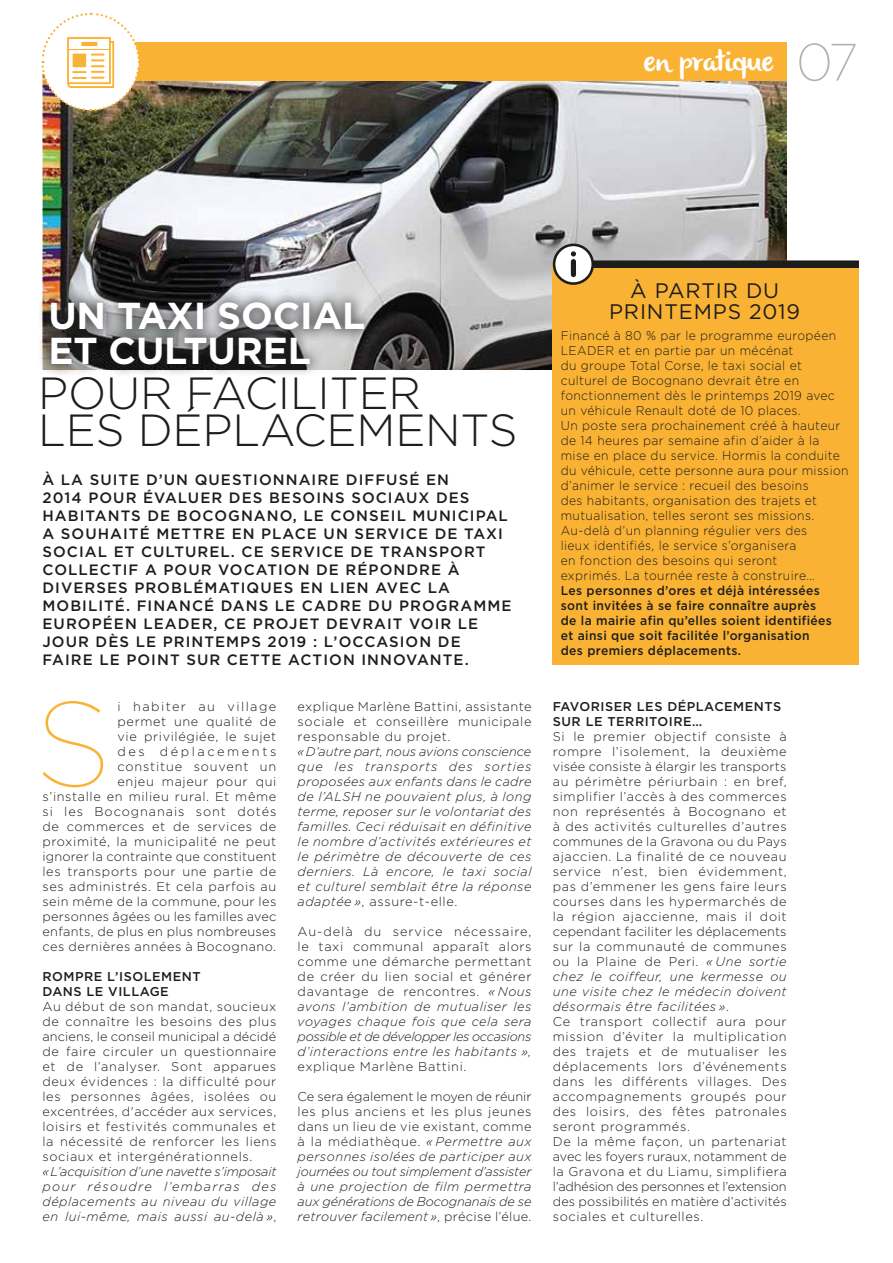
<style>
.page{position:relative;width:893px;height:1263px;background:#fff}
.page>*{position:absolute;margin:0;border:0;box-sizing:border-box;transform-origin:0 0}
.t1{font:100 119.85px "Gotham";color:#f9b234}
.t2{font:300 45px/37.5px "Gotham";letter-spacing:-.005em;color:#1d1d1b}
.t3{font:700 37.5px/34.5px "Gotham";letter-spacing:-.005em;color:#fff}
.t4{font:30px "olivier";color:#fff}
.t5{font:21px/21px "Gotham";letter-spacing:.04em;color:#1d1d1b;text-align:center}
.t6{font:500 15px/18px "Gotham";letter-spacing:.07em;color:#1d1d1b}
.t7{font:300 12.75px/15px "Gotham";letter-spacing:.035em;color:#1d1d1b;text-align:justify}
.t8{font:italic 300 12.75px/15px "Gotham";letter-spacing:.04em;color:#1d1d1b;text-align:justify}
.t9{font:300 12.75px/15px "Gotham";letter-spacing:.035em;color:#1d1d1b;scale:.95 1}
.t10{font:500 12.75px/15px "Gotham";letter-spacing:.03em;color:#1d1d1b;scale:.95 1}
.t11{font:500 12.75px/15px "Gotham";letter-spacing:.03em;color:#1d1d1b}
.s1{font-family:"Gotham";font-weight:200;font-size:52.5px;color:#b3b2b2}
.s2{font-style:normal}
.s3{font-style:italic}
</style>
<div class="page">
<img style="left:43px;top:81px;width:744px;height:289px">
<div style="left:132px;top:43px;width:655px;height:38px;background:#f9b234"></div>
<svg style="left:41px;top:12px;width:100px;height:100px"></svg>
<div style="left:38px;top:289px;width:339px;height:89px;background:#1d1d1b;opacity:.75"></div>
<div style="left:553px;top:264px;width:306px;height:401px;background:#f9b234"></div>
<div style="left:593px;top:260px;width:266px;height:8px;background:#1d1d1b"></div>
<svg style="left:553px;top:244px;width:41px;height:41px"></svg>
<h3 class="t4" style="left:644px;top:44px;width:215px">en pratique <span class="s1">07</span></h3>
<h3 class="t3" style="left:48px;top:299px;width:318px">UN TAXI SOCIAL<br>ET CULTUREL</h3>
<h2 class="t2" style="left:38px;top:373px;width:481px">POUR FACILITER<br>LES DÉPLACEMENTS</h2>
<p class="t6" style="left:43px;top:470px;width:471px">À LA SUITE D’UN QUESTIONNAIRE DIFFUSÉ EN<br>2014 POUR ÉVALUER DES BESOINS SOCIAUX DES HABITANTS DE BOCOGNANO, LE CONSEIL MUNICIPAL A SOUHAITÉ METTRE EN PLACE UN SERVICE DE TAXI SOCIAL ET CULTUREL. CE SERVICE DE TRANSPORT COLLECTIF A POUR VOCATION DE RÉPONDRE À DIVERSES PROBLÉMATIQUES EN LIEN AVEC LA MOBILITÉ. FINANCÉ DANS LE CADRE DU PROGRAMME EUROPÉEN LEADER, CE PROJET DEVRAIT VOIR LE JOUR DÈS LE PRINTEMPS 2019 : L’OCCASION DE FAIRE LE POINT SUR CETTE ACTION INNOVANTE.</p>
<h1 class="t1" style="left:36px;top:670px;width:77px">S</h1>
<p class="t7" style="left:42px;top:699px;width:235px;text-align:right">i habiter au village<br>permet une qualité de<br>vie privilégiée, le sujet<br>des déplacements<br>constitue souvent un<br>enjeu majeur pour qui<br>s’installe en milieu rural. Et même si les Bocognanais sont dotés de commerces et de services de proximité, la municipalité ne peut ignorer la contrainte que constituent les transports pour une partie de ses administrés. Et cela parfois au sein même de la commune, pour les personnes âgées ou les familles avec enfants, de plus en plus nombreuses ces dernières années à Bocognano.</p>
<p class="t11" style="left:42px;top:969px;width:160px">ROMPRE L’ISOLEMENT<br>DANS LE VILLAGE</p>
<p class="t7" style="left:42px;top:999px;width:235px">Au début de son mandat, soucieux de connaître les besoins des plus anciens, le conseil municipal a décidé de faire circuler un questionnaire et de l’analyser. Sont apparues deux évidences : la difficulté pour les personnes âgées, isolées ou excentrées, d'accéder aux services, loisirs et festivités communales et la nécessité de renforcer les liens sociaux et intergénérationnels.</p>
<p class="t8" style="left:42px;top:1163px;width:236px">« L’acquisition d’une navette s’imposait pour résoudre l’embarras des déplacements au niveau du village en lui-même, mais aussi au-delà »<span class="s2">,</span></p>
<p class="t7" style="left:298px;top:698px;width:235px">explique Marlène Battini, assistante sociale et conseillère municipale responsable du projet.</p>
<p class="t8" style="left:298px;top:743px;width:235px">« D’autre part, nous avions conscience que les transports des sorties proposées aux enfants dans le cadre de l’ALSH ne pouvaient plus, à long terme, reposer sur le volontariat des familles. Ceci réduisait en définitive le nombre d’activités extérieures et le périmètre de découverte de ces derniers. Là encore, le taxi social et culturel semblait être la réponse adaptée »<span class="s2">, assure-t-elle.</span></p>
<p class="t7" style="left:298px;top:923px;width:235px">Au-delà du service nécessaire, le taxi communal apparaît alors comme une démarche permettant de créer du lien social et générer davantage de rencontres. <span class="s3">« Nous avons l’ambition de mutualiser les voyages chaque fois que cela sera possible et de développer les occasions d’interactions entre les habitants »,</span></p>
<p class="t7" style="left:298px;top:1058px;width:170px">explique Marlène Battini.</p>
<p class="t8" style="left:298px;top:1088px;width:235px"><span class="s2">Ce sera également le moyen de réunir les plus anciens et les plus jeunes dans un lieu de vie existant, comme à la médiathèque.</span> « Permettre aux personnes isolées de participer aux journées ou tout simplement d’assister à une projection de film permettra aux générations de Bocognanais de se retrouver facilement »<span class="s2">, précise l’élue.</span></p>
<h3 class="t5" style="left:609px;top:280px;width:193px">À PARTIR DU<br>PRINTEMPS 2019</h3>
<p class="t9" style="left:561px;top:328px;width:304px">Financé à 80 % par le programme européen LEADER et en partie par un mécénat<br>du groupe Total Corse, le taxi social et culturel de Bocognano devrait être en fonctionnement dès le printemps 2019 avec un véhicule Renault doté de 10 places.<br>Un poste sera prochainement créé à hauteur de 14 heures par semaine afin d’aider à la mise en place du service. Hormis la conduite du véhicule, cette personne aura pour mission d’animer le service : recueil des besoins<br>des habitants, organisation des trajets et mutualisation, telles seront ses missions.<br>Au-delà d’un planning régulier vers des<br>lieux identifiés, le service s’organisera<br>en fonction des besoins qui seront<br>exprimés. La tournée reste à construire…</p>
<p class="t10" style="left:561px;top:583px;width:287px">Les personnes d’ores et déjà intéressées sont invitées à se faire connaître auprès de la mairie afin qu’elles soient identifiées et ainsi que soit facilitée l’organisation des premiers déplacements.</p>
<p class="t11" style="left:553px;top:698px;width:230px">FAVORISER LES DÉPLACEMENTS<br>SUR LE TERRITOIRE…</p>
<p class="t7" style="left:553px;top:728px;width:236px;text-align:left">Si le premier objectif consiste à rompre l’isolement, la deuxième visée consiste à élargir les transports au périmètre périurbain : en bref, simplifier l’accès à des commerces non représentés à Bocognano et à des activités culturelles d’autres communes de la Gravona ou du Pays ajaccien. La finalité de ce nouveau service n’est, bien évidemment, pas d’emmener les gens faire leurs courses dans les hypermarchés de la région ajaccienne, mais il doit cependant faciliter les déplacements sur la communauté de communes ou la Plaine de Peri. <span class="s3">« Une sortie chez le coiffeur, une kermesse ou une visite chez le médecin doivent désormais être facilitées »</span>.<br>Ce transport collectif aura pour mission d’éviter la multiplication des trajets et de mutualiser les déplacements lors d’événements dans les différents villages. Des accompagnements groupés pour des loisirs, des fêtes patronales seront programmés.<br>De la même façon, un partenariat avec les foyers ruraux, notamment de la Gravona et du Liamu, simplifiera l’adhésion des personnes et l’extension des possibilités en matière d’activités sociales et culturelles.</p>
</div>
